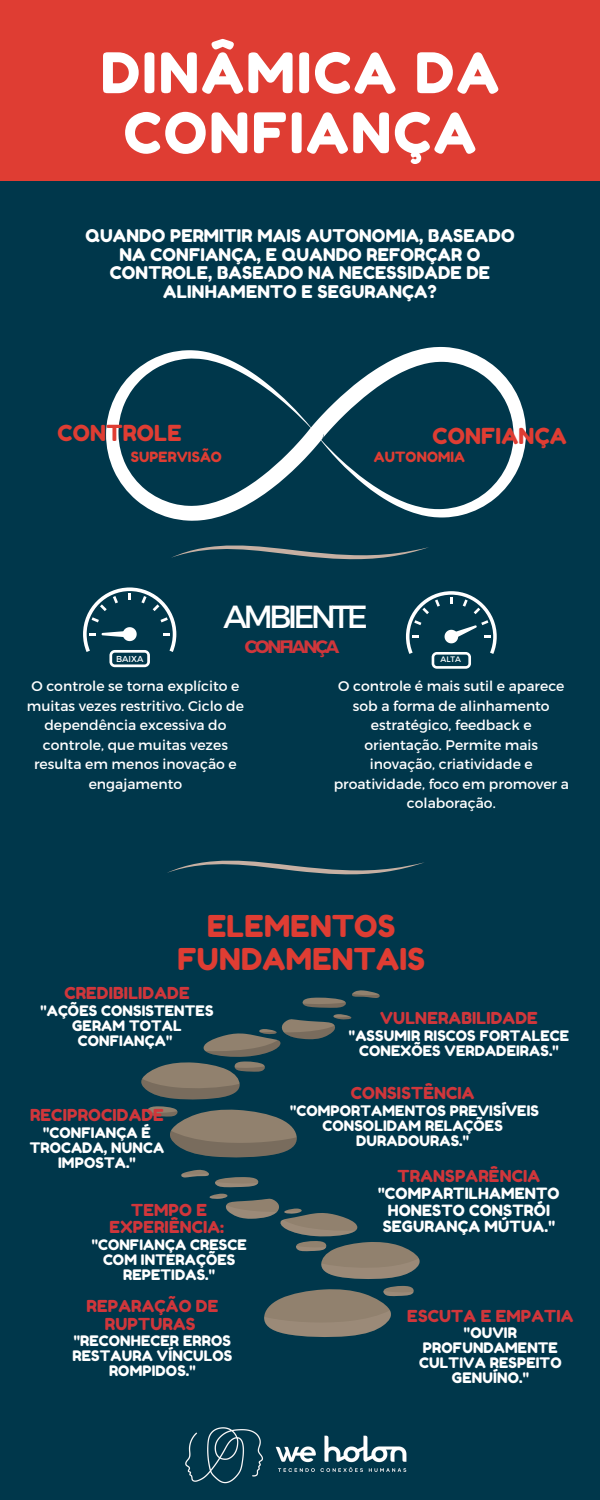
<style>
.page{position:relative;width:600px;height:1500px;background:#00374b}
.page>*{position:absolute;margin:0;border:0;box-sizing:border-box;transform-origin:0 0}
.t1{font:55.8px/60px "Fredoka One";letter-spacing:.04em;color:#fff;text-align:center}
.t2{font:32px "Montserrat";letter-spacing:-.12em;color:#fff}
.t3{font:30.1px/32.2px "Fredoka One";letter-spacing:.01em;color:#df3d33;text-align:center}
.t4{font:22.1px "Fredoka One";letter-spacing:.01em;color:#df3d33}
.t5{font:700 18px "Montserrat";letter-spacing:-.12em;color:#d0363b}
.t6{font:17.5px/18.8px "Fredoka One";letter-spacing:.01em;color:#fff;text-align:center}
.t7{font:16.5px/17.2px "Fredoka One";letter-spacing:.01em;color:#d0363b;text-align:center}
.t8{font:15.5px/16.5px "Fredoka One";letter-spacing:.01em;color:#fff;text-align:center}
.t9{font:14.5px/15px "Fredoka One";letter-spacing:.01em;color:#fff;text-align:center}
.t10{font:14.1px "Fredoka One";letter-spacing:.01em;color:#df3d33}
.t11{font:14px/19.5px "Montserrat";color:#fff;text-align:center}
.t12{font:8.6px "Montserrat";color:#fff}
.t13{font:7.9px "Montserrat";color:#fff}
</style>
<div class="page">
<div style="left:0;top:0;width:600px;height:181px;background:#df3d33"></div>
<svg style="left:106px;top:347px;width:420px;height:174px"></svg>
<svg style="left:171px;top:545px;width:258px;height:15px"></svg>
<svg style="left:167px;top:860px;width:257px;height:15px"></svg>
<svg style="left:406px;top:591px;width:91px;height:78px"></svg>
<svg style="left:83px;top:587px;width:93px;height:80px"></svg>
<img style="left:185px;top:1427px;width:222px;height:57px">
<svg style="left:181px;top:1170px;width:78px;height:18px"></svg>
<svg style="left:209px;top:1194px;width:211px;height:85px"></svg>
<svg style="left:264px;top:1286px;width:150px;height:51px"></svg>
<svg style="left:302px;top:990px;width:78px;height:18px"></svg>
<svg style="left:141px;top:1014px;width:211px;height:86px"></svg>
<svg style="left:147px;top:1106px;width:150px;height:52px"></svg>
<h2 class="t1" style="left:101px;top:43px;width:400px">DINÂMICA DA<br>CONFIANÇA</h2>
<p class="t6" style="left:85px;top:226px;width:431px">QUANDO PERMITIR MAIS AUTONOMIA, BASEADO NA CONFIANÇA, E QUANDO REFORÇAR O CONTROLE, BASEADO NA NECESSIDADE DE ALINHAMENTO E SEGURANÇA?</p>
<h4 class="t4" style="left:58px;top:420px;width:125px">CONTROLE</h4>
<p class="t4" style="left:433px;top:422px;width:136px">CONFIANÇA</p>
<p class="t10" style="left:131px;top:448px;width:93px">SUPERVISÃO</p>
<p class="t10" style="left:374px;top:448px;width:93px">AUTONOMIA</p>
<p class="t2" style="left:224px;top:596px;width:146px">AMBIENTE</p>
<h6 class="t5" style="left:245px;top:635px;width:96px">CONFIANÇA</h6>
<p class="t12" style="left:116px;top:653px;width:29px">BAIXA</p>
<p class="t13" style="left:440px;top:654px;width:22px">ALTA</p>
<h2 class="t11" style="left:27px;top:676px;width:219px">O controle se torna explícito e muitas vezes restritivo. Ciclo de dependência excessiva do controle, que muitas vezes resulta em menos inovação e engajamento</h2>
<h6 class="t11" style="left:334px;top:676px;width:237px">O controle é mais sutil e aparece sob a forma de alinhamento estratégico, feedback e orientação. Permite mais inovação, criatividade e proatividade, foco em promover a colaboração.</h6>
<h5 class="t3" style="left:178px;top:910px;width:249px">ELEMENTOS<br>FUNDAMENTAIS</h5>
<h1 class="t7" style="left:64px;top:985px;width:127px">CREDIBILIDADE</h1>
<h1 class="t9" style="left:40px;top:1003px;width:175px">"AÇÕES CONSISTENTES<br>GERAM TOTAL<br>CONFIANÇA"</h1>
<h3 class="t7" style="left:30px;top:1106px;width:135px">RECIPROCIDADE</h3>
<h3 class="t9" style="left:30px;top:1125px;width:136px">"CONFIANÇA É<br>TROCADA, NUNCA<br>IMPOSTA."</h3>
<p class="t7" style="left:110px;top:1201px;width:116px">TEMPO E<br>EXPERIÊNCIA:</p>
<p class="t9" style="left:92px;top:1237px;width:156px">"CONFIANÇA CRESCE<br>COM INTERAÇÕES<br>REPETIDAS."</p>
<h6 class="t7" style="left:87px;top:1298px;width:133px">REPARAÇÃO DE<br>RUPTURAS</h6>
<h6 class="t9" style="left:73px;top:1333px;width:161px">"RECONHECER ERROS<br>RESTAURA VÍNCULOS<br>ROMPIDOS."</h6>
<p class="t7" style="left:380px;top:1009px;width:159px">VULNERABILIDADE</p>
<p class="t9" style="left:349px;top:1028px;width:222px">"ASSUMIR RISCOS FORTALECE<br>CONEXÕES VERDADEIRAS."</p>
<h3 class="t7" style="left:351px;top:1084px;width:125px">CONSISTÊNCIA</h3>
<h3 class="t9" style="left:290px;top:1103px;width:250px">"COMPORTAMENTOS PREVISÍVEIS<br>CONSOLIDAM RELAÇÕES<br>DURADOURAS."</h3>
<p class="t7" style="left:398px;top:1167px;width:144px">TRANSPARÊNCIA</p>
<p class="t8" style="left:378px;top:1185px;width:183px">"COMPARTILHAMENTO<br>HONESTO CONSTRÓI<br>SEGURANÇA MÚTUA."</p>
<h6 class="t7" style="left:407px;top:1307px;width:168px">ESCUTA E EMPATIA</h6>
<h6 class="t9" style="left:419px;top:1325px;width:144px">"OUVIR<br>PROFUNDAMENTE<br>CULTIVA RESPEITO<br>GENUÍNO."</h6>
</div>
